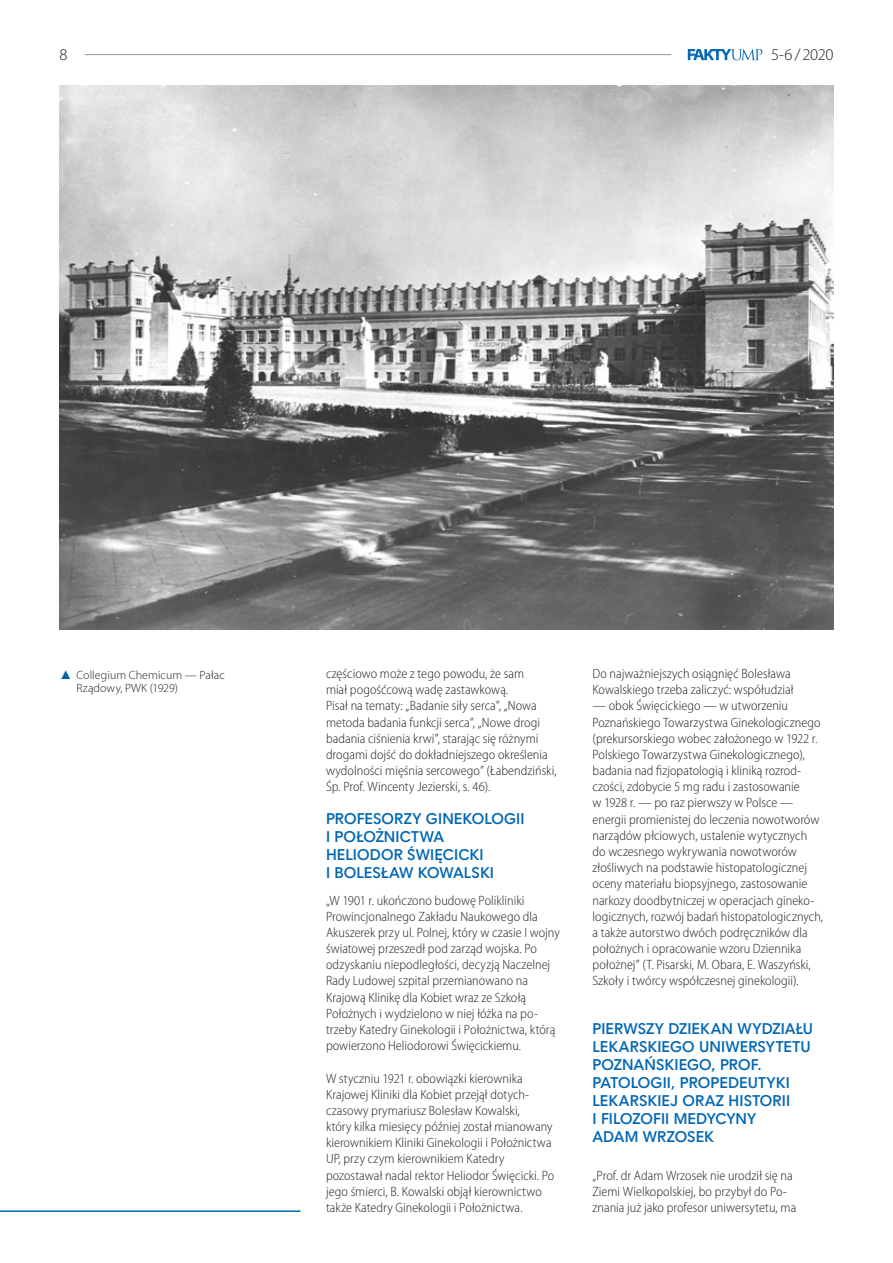
<style>
.page{position:relative;width:893px;height:1263px;background:#fff}
.page>*{position:absolute;margin:0;border:0;box-sizing:border-box;transform-origin:0 0}
.t1{font:300 16.5px "Myriad Pro";color:#231f20}
.t2{font:700 15px/18px "Straight TTEFN";letter-spacing:.005em;color:#0166b3}
.t3{font:300 semi-condensed 13.5px/16.2px "Myriad Pro";color:#231f20}
.t4{font:300 12px/13.5px "Myriad Pro";letter-spacing:.005em;color:#231f20}
.s1{font-family:"Times New Roman";font-weight:400;font-size:12.15px;color:#0065a4}
</style>
<div class="page">
<hr style="left:85px;top:54px;width:586px;height:1px;background:#939598">
<svg style="left:688px;top:49px;width:74px;height:11px"></svg>
<img style="left:60px;top:85px;width:773px;height:545px">
<hr style="left:0;top:1210px;width:300px;height:2px;background:#0166b3">
<p class="t1" style="left:60px;top:45px;width:10px">8</p>
<p class="t1" style="left:771px;top:45px;width:64px">5-6 / 2020</p>
<p class="t4" style="left:77px;top:668px;width:150px;text-indent:-17px"><span class="s1">▲</span> Collegium Chemicum — Pałac<br>Rządowy, PWK (1929)</p>
<p class="t3" style="left:326px;top:666px;width:232px">częściowo może z tego powodu, że sam<br>miał pogośćcową wadę zastawkową.<br>Pisał na tematy: „Badanie siły serca”, „Nowa metoda badania funkcji serca”, „Nowe drogi badania ciśnienia krwi”, starając się różnymi drogami dojść do dokładniejszego określenia wydolności mięśnia sercowego” (Łabendziński, Śp. Prof. Wincenty Jezierski, s. 46).</p>
<p class="t2" style="left:326px;top:809px;width:200px">PROFESORZY GINEKOLOGII<br>I POŁOŻNICTWA<br>HELIODOR ŚWIĘCICKI<br>I BOLESŁAW KOWALSKI</p>
<p class="t3" style="left:326px;top:892px;width:235px">„W 1901 r. ukończono budowę Polikliniki Prowincjonalnego Zakładu Naukowego dla Akuszerek przy ul. Polnej, który w czasie I wojny światowej przeszedł pod zarząd wojska. Po odzyskaniu niepodległości, decyzją Naczelnej Rady Ludowej szpital przemianowano na Krajową Klinikę dla Kobiet wraz ze Szkołą Położnych i wydzielono w niej łóżka na po&shy;trzeby Katedry Ginekologii i Położnictwa, którą powierzono Heliodorowi Święcickiemu.</p>
<p class="t3" style="left:326px;top:1070px;width:230px">W styczniu 1921 r. obowiązki kierownika Krajowej Kliniki dla Kobiet przejął dotych&shy;czasowy prymariusz Bolesław Kowalski,<br>który kilka miesięcy później został mianowany kierownikiem Kliniki Ginekologii i Położnictwa UP, przy czym kierownikiem Katedry pozostawał nadal rektor Heliodor Święcicki. Po jego śmierci, B. Kowalski objął kierownictwo także Katedry Ginekologii i Położnictwa.</p>
<p class="t3" style="left:592px;top:666px;width:203px">Do najważniejszych osiągnięć Bolesława<br>Kowalskiego trzeba zaliczyć: współudział</p>
<p class="t3" style="left:592px;top:698px;width:232px">— obok Święcickiego — w utworzeniu Poznańskiego Towarzystwa Ginekologicznego (prekursorskiego wobec założonego w 1922 r.<br>Polskiego Towarzystwa Ginekologicznego), badania nad fizjopatologią i kliniką rozrod&shy;czości, zdobycie 5 mg radu i zastosowanie<br>w 1928 r. — po raz pierwszy w Polsce — energii promienistej do leczenia nowotworów narządów płciowych, ustalenie wytycznych do wczesnego wykrywania nowotworów złośliwych na podstawie histopatologicznej oceny materiału biopsyjnego, zastosowanie narkozy doodbytniczej w operacjach gineko&shy;logicznych, rozwój badań histopatologicznych, a także autorstwo dwóch podręczników dla położnych i opracowanie wzoru Dziennika położnej” (T. Pisarski, M. Obara, E. Waszyński, Szkoły i twórcy współczesnej ginekologii).</p>
<p class="t2" style="left:592px;top:1019px;width:222px">PIERWSZY DZIEKAN WYDZIAŁU<br>LEKARSKIEGO UNIWERSYTETU<br>POZNAŃSKIEGO, PROF.<br>PATOLOGII, PROPEDEUTYKI<br>LEKARSKIEJ ORAZ HISTORII<br>I FILOZOFII MEDYCYNY<br>ADAM WRZOSEK</p>
<p class="t3" style="left:592px;top:1167px;width:205px">„Prof. dr Adam Wrzosek nie urodził się na<br>Ziemi Wielkopolskiej, bo przybył do Po&shy;znania już jako profesor uniwersytetu, ma</p>
</div>
